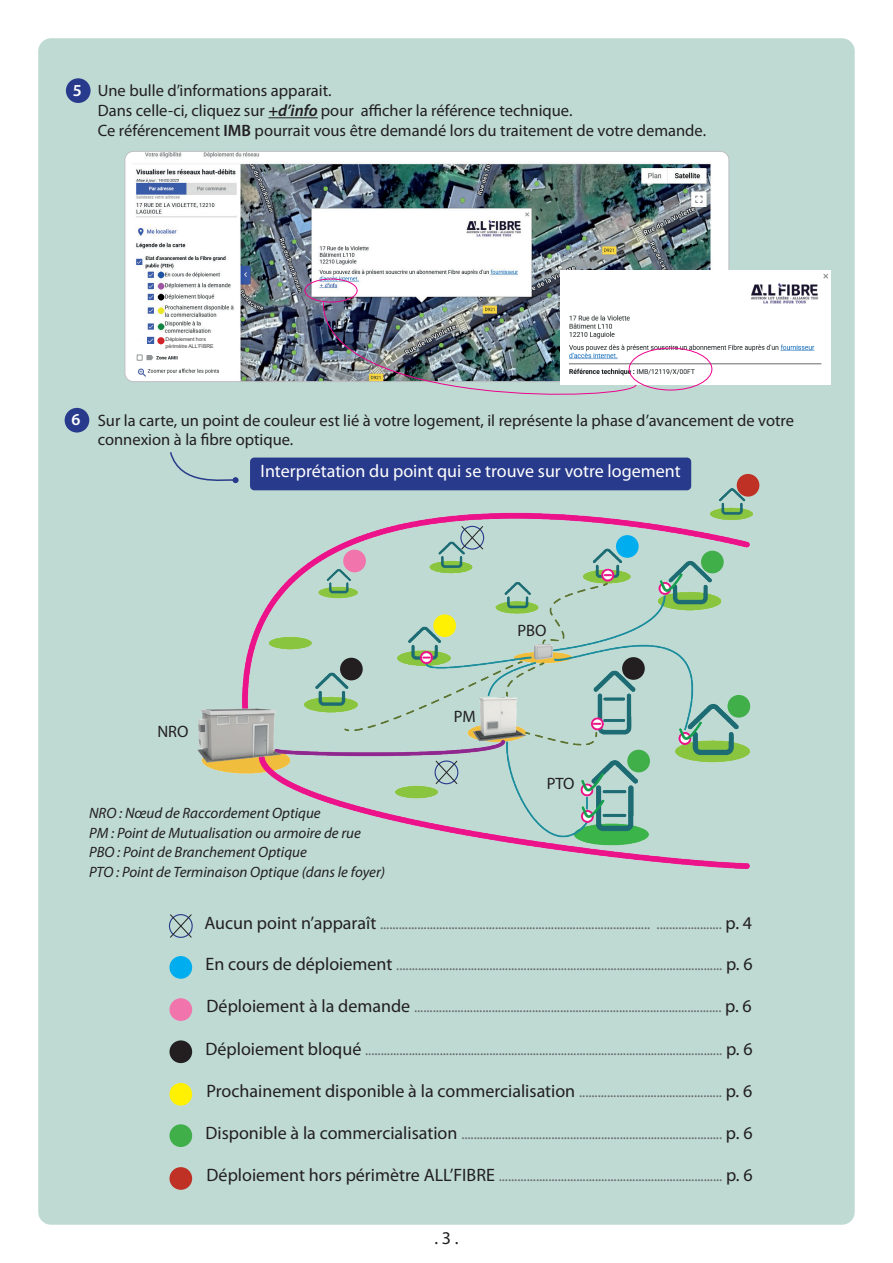
<style>
.page{position:relative;width:893px;height:1263px;background:#fff}
.page>*{position:absolute;margin:0;border:0;box-sizing:border-box;transform-origin:0 0}
.t1{font:18px "Myriad Pro";color:#231f20}
.t2{font:18px "Myriad Pro";color:#fff}
.t3{font:600 16.8px "Myriad Pro";color:#fff}
.t4{font:16.5px/19.8px "Myriad Pro";color:#231f20}
.t5{font:15px "Myriad Pro";color:#67676a}
.t6{font:italic 15px/19.5px "Myriad Pro";color:#231f20}
.t7{font:5.25px/7.5px "Arial";letter-spacing:-.01em;color:#3e3e3f}
.s1{font-weight:600;font-style:italic}
.s2{font-weight:600}
.s3{font-size:18px;color:#231f20}
.s4{font-size:15px;color:#67676a}
</style>
<div class="page">
<div style="left:38px;top:38px;width:817px;height:1187px;background:#bedad3;border-radius:13px"></div>
<img style="left:197px;top:489px;width:555px;height:380px">
<div style="left:250px;top:458px;width:441px;height:32px;background:#283a8b;border-radius:4px"></div>
<div style="left:66px;top:78px;width:25px;height:25px;background:#283a8b;border-radius:50%"></div>
<div style="left:65px;top:408px;width:24px;height:24px;background:#283a8b;border-radius:50%"></div>
<div style="left:737px;top:474px;width:22px;height:23px;background:#bf3025;border-radius:50%"></div>
<div style="left:616px;top:535px;width:23px;height:23px;background:#00aeef;border-radius:50%"></div>
<div style="left:433px;top:614px;width:23px;height:23px;background:#fff101;border-radius:50%"></div>
<div style="left:622px;top:657px;width:23px;height:23px;background:#231f20;border-radius:50%"></div>
<div style="left:701px;top:551px;width:23px;height:22px;background:#40ae49;border-radius:50%"></div>
<div style="left:727px;top:695px;width:23px;height:23px;background:#40ae49;border-radius:50%"></div>
<div style="left:460px;top:526px;width:24px;height:24px;border:1px solid #283a8b;border-radius:50%"></div>
<svg style="left:461px;top:525px;width:23px;height:25px"></svg>
<svg style="left:435px;top:760px;width:23px;height:25px"></svg>
<div style="left:169px;top:914px;width:24px;height:24px;border:1px solid #283a8b;border-radius:50%"></div>
<svg style="left:169px;top:914px;width:23px;height:24px"></svg>
<div style="left:169px;top:956px;width:23px;height:23px;background:#00aeef;border-radius:50%"></div>
<div style="left:169px;top:998px;width:23px;height:23px;background:#f174ad;border-radius:50%"></div>
<div style="left:169px;top:1040px;width:23px;height:23px;background:#231f20;border-radius:50%"></div>
<div style="left:169px;top:1083px;width:23px;height:22px;background:#fff101;border-radius:50%"></div>
<div style="left:169px;top:1124px;width:23px;height:23px;background:#40ae49;border-radius:50%"></div>
<div style="left:343px;top:550px;width:23px;height:22px;background:#f174ad;border-radius:50%"></div>
<div style="left:340px;top:658px;width:23px;height:22px;background:#231f20;border-radius:50%"></div>
<div style="left:169px;top:1167px;width:23px;height:23px;background:#bf3025;border-radius:50%"></div>
<div style="left:627px;top:750px;width:23px;height:22px;background:#40ae49;border-radius:50%"></div>
<img style="left:125px;top:151px;width:604px;height:231px">
<div style="left:134px;top:340px;width:98px;height:27px;background:#fff"></div>
<img style="left:131px;top:353px;width:92px;height:25px">
<svg style="left:148px;top:337px;width:6px;height:7px"></svg>
<img style="left:560px;top:270px;width:270px;height:115px">
<img style="left:323px;top:302px;width:314px;height:93px">
<div style="left:304px;top:279px;width:54px;height:24px;border:1px solid #ed028c;border-radius:50%"></div>
<div style="left:629px;top:348px;width:83px;height:42px;border:1px solid #ed028c;border-radius:50%"></div>
<svg style="left:170px;top:452px;width:66px;height:32px"></svg>
<div style="left:232px;top:477px;width:7px;height:6px;background:#283a8b;border-radius:3px"></div>
<div style="left:157px;top:337px;width:8px;height:7px;background:#d1232a;border-radius:50%"></div>
<hr style="left:268px;top:117px;width:50px;height:1px;background:#231f20">
<p class="t3" style="left:73px;top:81px;width:11px">5</p>
<p class="t4" style="left:98px;top:81px;width:610px">Une bulle d’informations apparait.<br>Dans celle-ci, cliquez sur <span class="s1">+d’info</span> pour afficher la référence technique.<br>Ce référencement <span class="s2">IMB</span> pourrait vous être demandé lors du traitement de votre demande.</p>
<p class="t7" style="left:166px;top:335px;width:50px">Déploiement hors périmètre ALL’FIBRE</p>
<p class="t3" style="left:72px;top:410px;width:11px">6</p>
<p class="t4" style="left:98px;top:410px;width:698px">Sur la carte, un point de couleur est lié à votre logement, il représente la phase d’avancement de votre connexion à la fibre optique.</p>
<p class="t2" style="left:261px;top:460px;width:422px">Interprétation du point qui se trouve sur votre logement</p>
<p class="t4" style="left:157px;top:722px;width:33px">NRO</p>
<p class="t6" style="left:89px;top:803px;width:298px">NRO : Nœud de Raccordement Optique<br>PM : Point de Mutualisation ou armoire de rue PBO : Point de Branchement Optique<br>PTO : Point de Terminaison Optique (dans le foyer)</p>
<p class="t4" style="left:454px;top:706px;width:23px">PM</p>
<p class="t4" style="left:517px;top:620px;width:31px">PBO</p>
<p class="t4" style="left:547px;top:773px;width:29px">PTO</p>
<p class="t5" style="left:204px;top:914px;width:549px"><span class="s3">Aucun point n’apparaît</span> ....................................................................................... ..................... <span class="s3">p. 4</span></p>
<p class="t5" style="left:206px;top:956px;width:549px"><span class="s3">En cours de déploiement</span> ......................................................................................................... <span class="s3">p. 6</span></p>
<p class="t5" style="left:207px;top:998px;width:547px"><span class="s3">Déploiement à la demande</span> ................................................................................................... <span class="s3">p. 6</span></p>
<p class="t5" style="left:206px;top:1040px;width:549px"><span class="s3">Déploiement bloqué</span> ................................................................................................................... <span class="s3">p. 6</span></p>
<p class="t1" style="left:207px;top:1080px;width:547px">Prochainement disponible à la commercialisation <span class="s4">..............................................</span> p. 6</p>
<p class="t5" style="left:206px;top:1124px;width:548px"><span class="s3">Disponible à la commercialisation</span> .................................................................................... <span class="s3">p. 6</span></p>
<p class="t5" style="left:207px;top:1167px;width:548px"><span class="s3">Déploiement hors périmètre ALL’FIBRE</span> ........................................................................ <span class="s3">p. 6</span></p>
<p class="t1" style="left:434px;top:1226px;width:26px">. 3 .</p>
</div>
